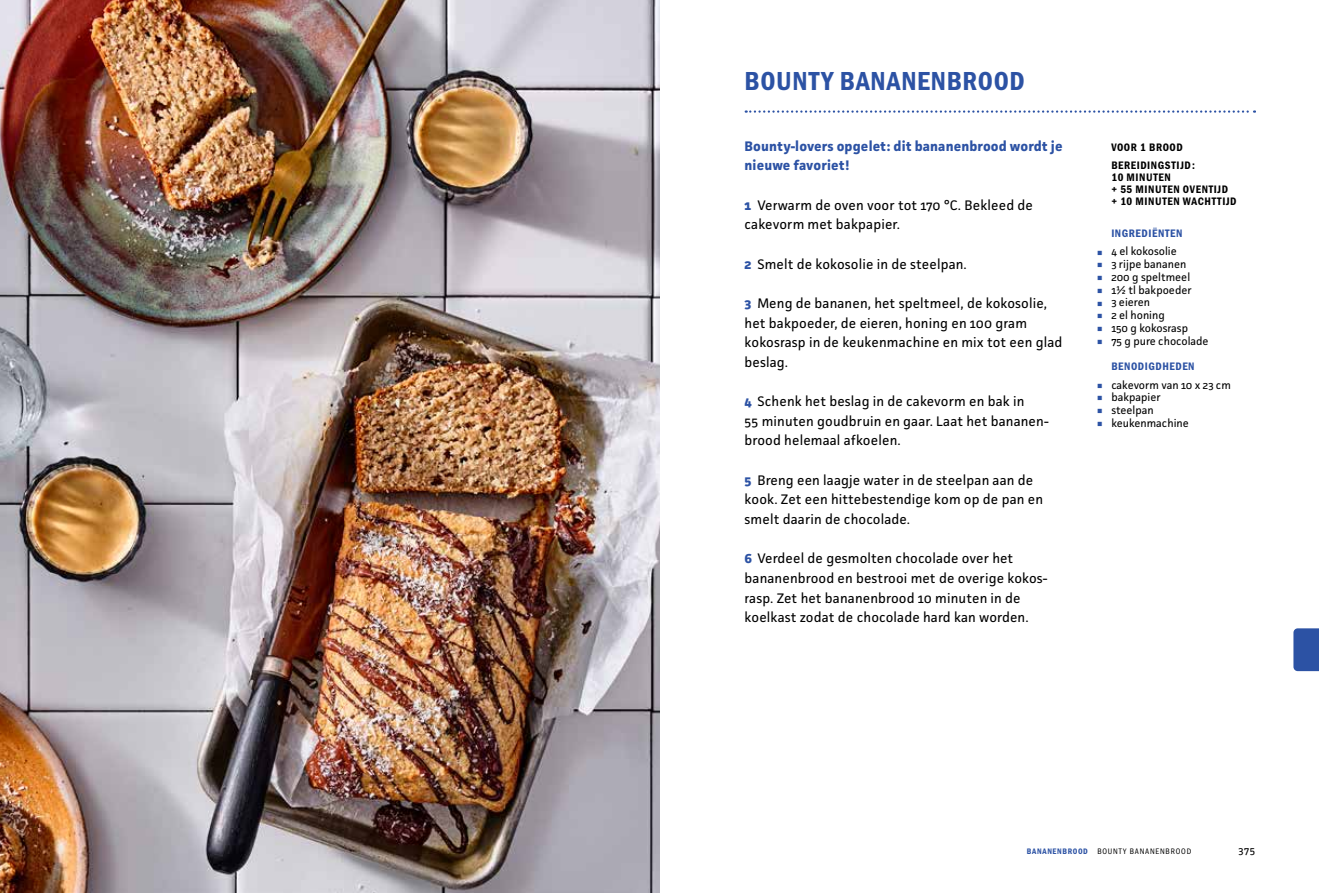
<style>
.page{position:relative;width:1319px;height:893px;background:#fff}
.page>*{position:absolute;margin:0;border:0;box-sizing:border-box;transform-origin:0 0}
.t1{font:39.15px "Franklin Gothic URW Con Boo";color:#2c52a4;scale:1.15 1}
.t2{font:27px "Franklin Gothic URW Con Dem";letter-spacing:.025em;color:#2c52a4}
.t3{font:13.8px/19.6px "Facit";letter-spacing:.01em;color:#000}
.t4{font:700 13.8px/19.6px "Facit";letter-spacing:.01em;color:#2c52a4}
.t5{font:11.25px "Facit";color:#000}
.t6{font:11.25px/12.1px "Franklin Gothic URW Con Dem";letter-spacing:.05em;color:#000}
.t7{font:11.25px "Franklin Gothic URW Con Dem";letter-spacing:.05em;color:#2c52a4}
.t8{font:10.95px "Facit";color:#000}
.t9{font:8.25px "Franklin Gothic URW Con Boo";letter-spacing:.1em;color:#000}
.s1{font-weight:700;font-size:14.1px;color:#2c52a4}
.s2{font-family:"Franklin Gothic URW Con Dem";color:#2c52a4}
</style>
<div class="page">
<svg style="left:1293px;top:628px;width:25px;height:43px"></svg>
<svg style="left:745px;top:110px;width:509px;height:3px"></svg>
<img style="left:0;top:0;width:659px;height:893px">
<h2 class="t2" style="left:744px;top:63px;width:281px">BOUNTY BANANENBROOD</h2>
<p class="t4" style="left:744px;top:136px;width:319px">Bounty-lovers opgelet: dit bananenbrood wordt je nieuwe favoriet!</p>
<p class="t3" style="left:744px;top:195px;width:290px"><span class="s1">1</span> Verwarm de oven voor tot 170 °C. Bekleed de cakevorm met bakpapier.</p>
<p class="t3" style="left:744px;top:254px;width:224px"><span class="s1">2</span> Smelt de kokosolie in de steelpan.</p>
<p class="t3" style="left:744px;top:293px;width:319px"><span class="s1">3</span> Meng de bananen, het speltmeel, de kokosolie, het bakpoeder, de eieren, honing en 100 gram kokosrasp in de keukenmachine en mix tot een glad beslag.</p>
<p class="t3" style="left:744px;top:391px;width:305px"><span class="s1">4</span> Schenk het beslag in de cakevorm en bak in<br>55 minuten goudbruin en gaar. Laat het bananen&shy;brood helemaal afkoelen.</p>
<p class="t3" style="left:744px;top:470px;width:300px"><span class="s1">5</span> Breng een laagje water in de steelpan aan de kook. Zet een hittebestendige kom op de pan en smelt daarin de chocolade.</p>
<p class="t3" style="left:744px;top:548px;width:304px"><span class="s1">6</span> Verdeel de gesmolten chocolade over het bananenbrood en bestrooi met de overige kokos&shy;rasp. Zet het bananenbrood 10 minuten in de koelkast zodat de chocolade hard kan worden.</p>
<p class="t6" style="left:1111px;top:137px;width:85px;line-height:18.3px">VOOR 1 BROOD<br>BEREIDINGSTIJD:</p>
<p class="t6" style="left:1111px;top:171px;width:127px">10 MINUTEN<br>+ 55 MINUTEN OVENTIJD + 10 MINUTEN WACHTTIJD</p>
<p class="t7" style="left:1111px;top:225px;width:73px">INGREDIËNTEN</p>
<h1 class="t1" style="left:1094px;top:225px;width:11px">·</h1>
<p class="t5" style="left:1111px;top:245px;width:67px">4 el kokosolie</p>
<h1 class="t1" style="left:1094px;top:238px;width:11px">·</h1>
<p class="t5" style="left:1111px;top:257px;width:76px">3 rijpe bananen</p>
<h1 class="t1" style="left:1094px;top:251px;width:11px">·</h1>
<p class="t5" style="left:1111px;top:270px;width:80px">200 g speltmeel</p>
<h1 class="t1" style="left:1094px;top:264px;width:11px">·</h1>
<p class="t5" style="left:1111px;top:283px;width:82px">1½ tl bakpoeder</p>
<h1 class="t1" style="left:1094px;top:276px;width:11px">·</h1>
<p class="t5" style="left:1111px;top:296px;width:40px">3 eieren</p>
<h1 class="t1" style="left:1094px;top:289px;width:11px">·</h1>
<p class="t5" style="left:1111px;top:308px;width:55px">2 el honing</p>
<h1 class="t1" style="left:1094px;top:302px;width:11px">·</h1>
<p class="t5" style="left:1111px;top:321px;width:78px">150 g kokosrasp</p>
<h1 class="t1" style="left:1094px;top:315px;width:11px">·</h1>
<p class="t5" style="left:1111px;top:334px;width:99px">75 g pure chocolade</p>
<p class="t7" style="left:1111px;top:358px;width:85px">BENODIGDHEDEN</p>
<h1 class="t1" style="left:1094px;top:358px;width:11px">·</h1>
<p class="t5" style="left:1111px;top:378px;width:121px">cakevorm van 10 x 23 cm</p>
<h1 class="t1" style="left:1094px;top:371px;width:11px">·</h1>
<p class="t5" style="left:1111px;top:390px;width:51px">bakpapier</p>
<h1 class="t1" style="left:1094px;top:384px;width:11px">·</h1>
<p class="t5" style="left:1111px;top:403px;width:44px">steelpan</p>
<h1 class="t1" style="left:1094px;top:397px;width:11px">·</h1>
<p class="t5" style="left:1111px;top:416px;width:79px">keukenmachine</p>
<p class="t9" style="left:1026px;top:846px;width:129px"><span class="s2">BANANENBROOD</span> BOUNTY BANANENB</p>
<p class="t9" style="left:1170px;top:846px;width:11px">ROOD</p>
<p class="t8" style="left:1238px;top:843px;width:18px">375</p>
</div>
